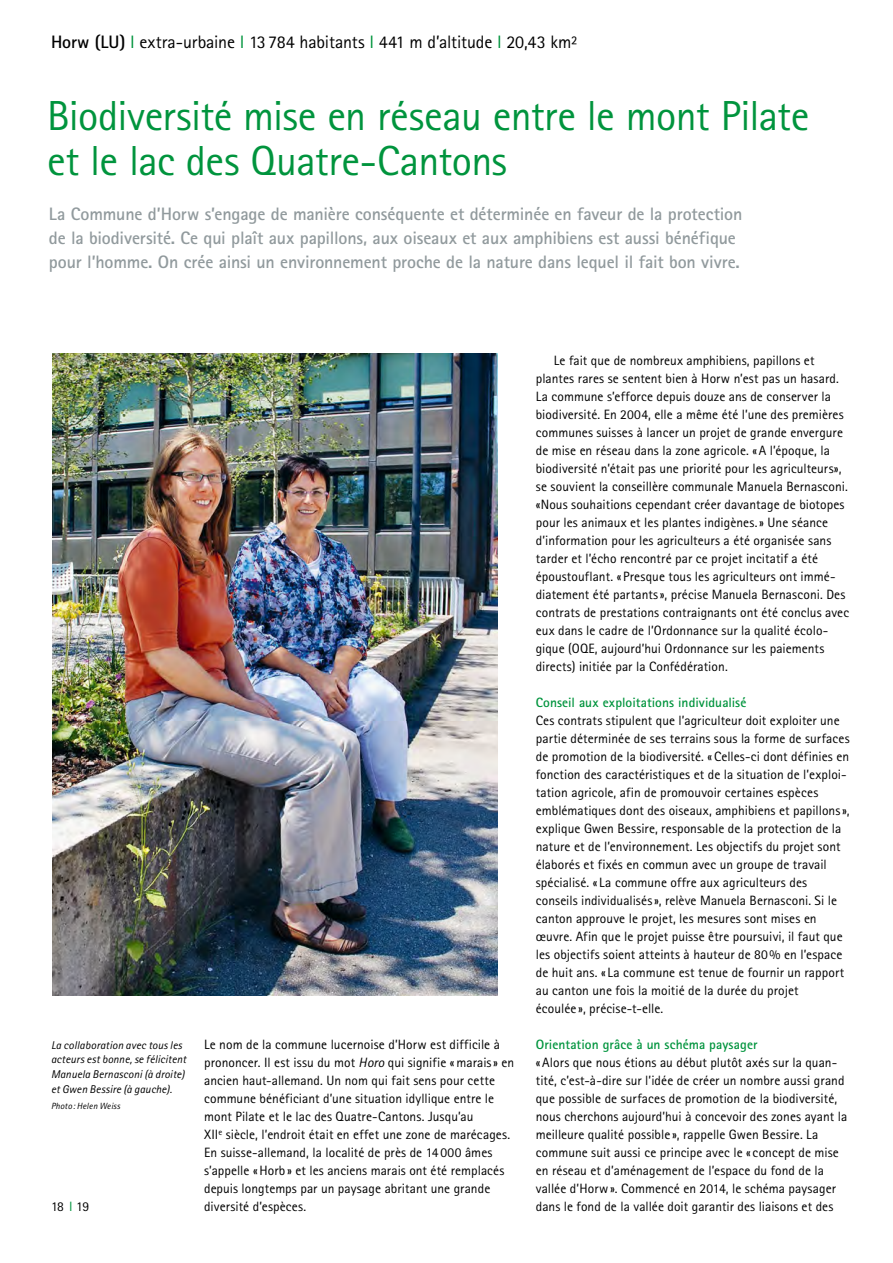
<style>
.page{position:relative;width:893px;height:1263px;background:#fff}
.page>*{position:absolute;margin:0;border:0;box-sizing:border-box;transform-origin:0 0}
.t1{font:42px/45px "Rotis Sans Serif";letter-spacing:-.015em;color:#00943d}
.t2{font:700 18px/24px "Rotis Sans Serif";letter-spacing:-.01em;color:#919a9d}
.t3{font:18px "Rotis Sans Serif";letter-spacing:-.01em;color:#000}
.t4{font:13.5px/18px "Rotis Sans Serif";letter-spacing:.005em;color:#000}
.t5{font:700 13.5px "Rotis Sans Serif";letter-spacing:.005em;color:#00943d}
.t6{font:italic 11.25px/15px "Rotis Sans Serif";letter-spacing:.01em;color:#000}
.t7{font:italic 9px "Rotis Sans Serif";letter-spacing:.015em;color:#000}
.s1{font-weight:700}
.s2{color:#00943d}
.s3{font-style:italic}
</style>
<div class="page">
<img style="left:52px;top:354px;width:445px;height:641px">
<h2 class="t3" style="left:51px;top:32px;width:528px"><span class="s1">Horw (LU)</span> <span class="s2">I</span> extra-urbaine <span class="s2">I</span> 13784 habitants <span class="s2">I</span> 441 m d’altitude <span class="s2">I</span> 20,43 km²</h2>
<h1 class="t1" style="left:47px;top:93px;width:764px">Biodiversité mise en réseau entre le mont Pilate et le lac des Quatre-Cantons</h1>
<p class="t2" style="left:49px;top:202px;width:695px">La Commune d’Horw s’engage de manière conséquente et déterminée en faveur de la protection de la biodiversité. Ce qui plaît aux papillons, aux oiseaux et aux amphibiens est aussi bénéfique pour l’homme. On crée ainsi un environnement proche de la nature dans lequel il fait bon vivre.</p>
<p class="t6" style="left:51px;top:1037px;width:137px">La collaboration avec tous les acteurs est bonne, se félicitent<br>Manuela Bernasconi (à droite) et Gwen Bessire (à gauche).</p>
<p class="t7" style="left:51px;top:1100px;width:71px">Photo : Helen Weiss</p>
<p class="t4" style="left:51px;top:1197px;width:40px">18 <span class="s2">I</span> 19</p>
<p class="t4" style="left:204px;top:1035px;width:312px">Le nom de la commune lucernoise d’Horw est difficile à prononcer. Il est issu du mot <span class="s3">Horo</span> qui signifie «marais» en ancien haut-allemand. Un nom qui fait sens pour cette commune bénéficiant d’une situation idyllique entre le mont Pilate et le lac des Quatre-Cantons. Jusqu’au<br>XII<sup>e</sup> siècle, l’endroit était en effet une zone de marécages.<br>En suisse-allemand, la localité de près de 14 000 âmes s’appelle «Horb » et les anciens marais ont été remplacés depuis longtemps par un paysage abritant une grande diversité d’espèces.</p>
<p class="t4" style="left:536px;top:351px;width:315px;text-indent:18px">Le fait que de nombreux amphibiens, papillons et plantes rares se sentent bien à Horw n’est pas un hasard.<br>La commune s’efforce depuis douze ans de conserver la biodiversité. En 2004, elle a même été l’une des premières communes suisses à lancer un projet de grande envergure de mise en réseau dans la zone agricole. «A l’époque, la biodiversité n’était pas une priorité pour les agriculteurs», se souvient la conseillère communale Manuela Bernasconi. «Nous souhaitions cependant créer davantage de biotopes pour les animaux et les plantes indigènes.» Une séance d’information pour les agriculteurs a été organisée sans tarder et l’écho rencontré par ce projet incitatif a été époustouflant. « Presque tous les agriculteurs ont immé&shy;diatement été partants», précise Manuela Bernasconi. Des contrats de prestations contraignants ont été conclus avec eux dans le cadre de l’Ordonnance sur la qualité écolo&shy;gique (OQE, aujourd’hui Ordonnance sur les paiements directs) initiée par la Confédération.</p>
<p class="t5" style="left:536px;top:693px;width:212px">Conseil aux exploitations individualisé</p>
<p class="t4" style="left:536px;top:711px;width:315px">Ces contrats stipulent que l’agriculteur doit exploiter une partie déterminée de ses terrains sous la forme de surfaces de promotion de la biodiversité. «Celles-ci dont définies en fonction des caractéristiques et de la situation de l’exploi&shy;tation agricole, afin de promouvoir certaines espèces emblématiques dont des oiseaux, amphibiens et papillons», explique Gwen Bessire, responsable de la protection de la nature et de l’environnement. Les objectifs du projet sont élaborés et fixés en commun avec un groupe de travail spécialisé. « La commune offre aux agriculteurs des conseils individualisés», relève Manuela Bernasconi. Si le canton approuve le projet, les mesures sont mises en œuvre. Afin que le projet puisse être poursuivi, il faut que les objectifs soient atteints à hauteur de 80% en l’espace de huit ans. « La commune est tenue de fournir un rapport au canton une fois la moitié de la durée du projet<br>écoulée », précise-t-elle.</p>
<p class="t5" style="left:536px;top:1035px;width:223px">Orientation grâce à un schéma paysager</p>
<p class="t4" style="left:536px;top:1053px;width:313px">«Alors que nous étions au début plutôt axés sur la quan&shy;tité, c’est-à-dire sur l’idée de créer un nombre aussi grand que possible de surfaces de promotion de la biodiversité, nous cherchons aujourd’hui à concevoir des zones ayant la meilleure qualité possible », rappelle Gwen Bessire. La commune suit aussi ce principe avec le « concept de mise en réseau et d’aménagement de l’espace du fond de la vallée d’Horw». Commencé en 2014, le schéma paysager dans le fond de la vallée doit garantir des liaisons et des</p>
</div>
